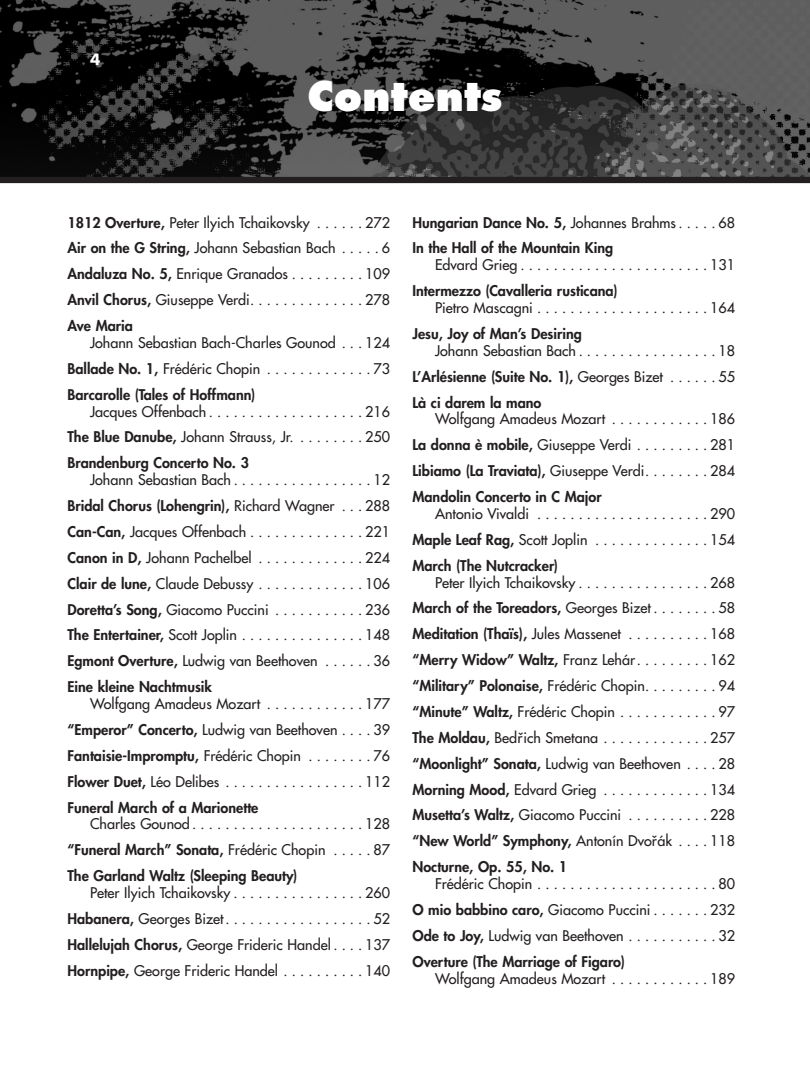
<style>
.page{position:relative;width:810px;height:1080px;background:#fff}
.page>*{position:absolute;margin:0;border:0;box-sizing:border-box;transform-origin:0 0}
.Contents_Header{font:800 40px "Futura";color:#fff}
.t1{font:700 15px "Futura";color:#fff}
.TOC_Title{font:14.38px/16.9px "Futura";color:#231f20}
.TOC_Title-2{font:800 14.38px "Futura";color:#231f20}
.s1{font-weight:800}
.s2{font-weight:400}
</style>
<div class="page">
<img style="left:0;top:0;width:810px;height:177px">
<div style="left:0;top:177px;width:810px;height:6px;background:#231f20"></div>
<p class="t1" style="left:90px;top:48px;width:12px">4</p>
<p class="Contents_Header" style="left:308px;top:72px;width:196px">Contents</p>
<p class="TOC_Title" style="left:68px;top:214px;width:324px"><span class="s1">1812 Overture,</span> Peter Ilyich Tchaikovsky . . . . . 272</p>
<p class="TOC_Title" style="left:68px;top:240px;width:324px"><span class="s1">Air on the G String,</span> Johann Sebastian Bach . . . . 6</p>
<p class="TOC_Title" style="left:68px;top:266px;width:324px"><span class="s1">Andaluza No. 5,</span> Enrique Granados . . . . . . . . 109</p>
<p class="TOC_Title" style="left:68px;top:291px;width:324px"><span class="s1">Anvil Chorus,</span> Giuseppe Verdi . . . . . . . . . . . . . 278</p>
<p class="TOC_Title" style="left:90px;top:317px;width:302px;text-indent:-22px"><span class="s1">Ave Maria<br></span>Johann Sebastian Bach-Charles Gounod . . 124</p>
<p class="TOC_Title" style="left:68px;top:360px;width:324px"><span class="s1">Ballade No. 1,</span> Frédéric Chopin . . . . . . . . . . . . 73</p>
<p class="TOC_Title" style="left:90px;top:386px;width:302px;text-indent:-22px"><span class="s1">Barcarolle (Tales of Hoffmann)<br></span>Jacques Offenbach . . . . . . . . . . . . . . . . . . 216</p>
<p class="TOC_Title" style="left:68px;top:429px;width:324px"><span class="s1">The Blue Danube,</span> Johann Strauss, Jr. . . . . . . . 250</p>
<p class="TOC_Title" style="left:90px;top:455px;width:302px;text-indent:-22px"><span class="s1">Brandenburg Concerto No. 3<br></span>Johann Sebastian Bach . . . . . . . . . . . . . . . . 12</p>
<p class="TOC_Title-2" style="left:68px;top:496px;width:324px">Bridal Chorus (Lohengrin), <span class="s2">Richard Wagner . . 288</span></p>
<p class="TOC_Title" style="left:68px;top:523px;width:324px"><span class="s1">Can-Can,</span> Jacques Offenbach . . . . . . . . . . . . . 221</p>
<p class="TOC_Title" style="left:68px;top:549px;width:324px"><span class="s1">Canon in D,</span> Johann Pachelbel . . . . . . . . . . . . 224</p>
<p class="TOC_Title" style="left:68px;top:575px;width:324px"><span class="s1">Clair de lune,</span> Claude Debussy . . . . . . . . . . . . 106</p>
<p class="TOC_Title" style="left:68px;top:601px;width:324px"><span class="s1">Doretta’s Song,</span> Giacomo Puccini . . . . . . . . . . 236</p>
<p class="TOC_Title" style="left:68px;top:627px;width:324px"><span class="s1">The Entertainer,</span> Scott Joplin . . . . . . . . . . . . . . 148</p>
<p class="TOC_Title" style="left:68px;top:653px;width:324px"><span class="s1">Egmont Overture,</span> Ludwig van Beethoven . . . . . 36</p>
<p class="TOC_Title" style="left:90px;top:678px;width:302px;text-indent:-22px"><span class="s1">Eine kleine Nachtmusik<br></span>Wolfgang Amadeus Mozart . . . . . . . . . . . 177</p>
<p class="TOC_Title" style="left:68px;top:721px;width:324px"><span class="s1">“Emperor” Concerto,</span> Ludwig van Beethoven . . . 39</p>
<p class="TOC_Title" style="left:68px;top:747px;width:324px"><span class="s1">Fantaisie-Impromptu,</span> Frédéric Chopin . . . . . . . 76</p>
<p class="TOC_Title" style="left:68px;top:773px;width:324px"><span class="s1">Flower Duet,</span> Léo Delibes . . . . . . . . . . . . . . . . 112</p>
<p class="TOC_Title" style="left:90px;top:799px;width:302px;text-indent:-22px"><span class="s1">Funeral March of a Marionette<br></span>Charles Gounod . . . . . . . . . . . . . . . . . . . . 128</p>
<p class="TOC_Title-2" style="left:68px;top:840px;width:324px">“Funeral March” Sonata, <span class="s2">Frédéric Chopin . . . . 87</span></p>
<p class="TOC_Title" style="left:90px;top:867px;width:302px;text-indent:-22px"><span class="s1">The Garland Waltz (Sleeping Beauty)<br></span>Peter Ilyich Tchaikovsky . . . . . . . . . . . . . . . 260</p>
<p class="TOC_Title" style="left:68px;top:910px;width:324px"><span class="s1">Habanera,</span> Georges Bizet . . . . . . . . . . . . . . . . . 52</p>
<p class="TOC_Title" style="left:68px;top:936px;width:324px"><span class="s1">Hallelujah Chorus,</span> George Frideric Handel . . . 137</p>
<p class="TOC_Title" style="left:68px;top:962px;width:324px"><span class="s1">Hornpipe,</span> George Frideric Handel . . . . . . . . . 140</p>
<p class="TOC_Title" style="left:412px;top:214px;width:324px"><span class="s1">Hungarian Dance No. 5,</span> Johannes Brahms . . . . 68</p>
<p class="TOC_Title" style="left:435px;top:240px;width:302px;text-indent:-22px"><span class="s1">In the Hall of the Mountain King<br></span>Edvard Grieg . . . . . . . . . . . . . . . . . . . . . . 131</p>
<p class="TOC_Title" style="left:435px;top:282px;width:302px;text-indent:-22px"><span class="s1">Intermezzo (Cavalleria rusticana)<br></span>Pietro Mascagni . . . . . . . . . . . . . . . . . . . . 164</p>
<p class="TOC_Title" style="left:435px;top:325px;width:302px;text-indent:-22px"><span class="s1">Jesu, Joy of Man’s Desiring<br></span>Johann Sebastian Bach . . . . . . . . . . . . . . . . 18</p>
<p class="TOC_Title-2" style="left:412px;top:367px;width:324px">L’Arlésienne (Suite No. 1), <span class="s2">Georges Bizet . . . . . 55</span></p>
<p class="TOC_Title" style="left:435px;top:394px;width:302px;text-indent:-22px"><span class="s1">Là ci darem la mano<br></span>Wolfgang Amadeus Mozart . . . . . . . . . . . 186</p>
<p class="TOC_Title" style="left:412px;top:437px;width:324px"><span class="s1">La donna è mobile,</span> Giuseppe Verdi . . . . . . . . 281</p>
<p class="TOC_Title" style="left:412px;top:462px;width:324px"><span class="s1">Libiamo (La Traviata),</span> Giuseppe Verdi . . . . . . . 284</p>
<p class="TOC_Title" style="left:435px;top:488px;width:302px;text-indent:-22px"><span class="s1">Mandolin Concerto in C Major<br></span>Antonio Vivaldi . . . . . . . . . . . . . . . . . . . . 290</p>
<p class="TOC_Title" style="left:412px;top:531px;width:324px"><span class="s1">Maple Leaf Rag,</span> Scott Joplin . . . . . . . . . . . . . 154</p>
<p class="TOC_Title" style="left:435px;top:557px;width:302px;text-indent:-22px"><span class="s1">March (The Nutcracker)<br></span>Peter Ilyich Tchaikovsky . . . . . . . . . . . . . . . 268</p>
<p class="TOC_Title" style="left:412px;top:600px;width:324px"><span class="s1">March of the Toreadors,</span> Georges Bizet . . . . . . . 58</p>
<p class="TOC_Title" style="left:412px;top:626px;width:324px"><span class="s1">Meditation (Thaïs),</span> Jules Massenet . . . . . . . . . 168</p>
<p class="TOC_Title" style="left:412px;top:651px;width:324px"><span class="s1">“Merry Widow” Waltz,</span> Franz Lehár . . . . . . . . 162</p>
<p class="TOC_Title" style="left:412px;top:677px;width:324px"><span class="s1">“Military” Polonaise,</span> Frédéric Chopin . . . . . . . . 94</p>
<p class="TOC_Title" style="left:412px;top:703px;width:324px"><span class="s1">“Minute” Waltz,</span> Frédéric Chopin . . . . . . . . . . . 97</p>
<p class="TOC_Title" style="left:412px;top:729px;width:324px"><span class="s1">The Moldau,</span> Bedrˇich Smetana . . . . . . . . . . . . 257</p>
<p class="TOC_Title" style="left:412px;top:755px;width:324px"><span class="s1">“Moonlight” Sonata,</span> Ludwig van Beethoven . . . 28</p>
<p class="TOC_Title" style="left:412px;top:781px;width:324px"><span class="s1">Morning Mood,</span> Edvard Grieg . . . . . . . . . . . . 134</p>
<p class="TOC_Title" style="left:412px;top:807px;width:324px"><span class="s1">Musetta’s Waltz,</span> Giacomo Puccini . . . . . . . . . 228</p>
<p class="TOC_Title" style="left:412px;top:833px;width:324px"><span class="s1">“New World” Symphony,</span> Antonín Dvorˇák . . . 118</p>
<p class="TOC_Title" style="left:435px;top:858px;width:302px;text-indent:-22px"><span class="s1">Nocturne, Op. 55, No. 1<br></span>Frédéric Chopin . . . . . . . . . . . . . . . . . . . . . 80</p>
<p class="TOC_Title" style="left:412px;top:901px;width:324px"><span class="s1">O mio babbino caro,</span> Giacomo Puccini . . . . . . 232</p>
<p class="TOC_Title" style="left:412px;top:927px;width:324px"><span class="s1">Ode to Joy,</span> Ludwig van Beethoven . . . . . . . . . . 32</p>
<p class="TOC_Title" style="left:435px;top:953px;width:302px;text-indent:-22px"><span class="s1">Overture (The Marriage of Figaro)<br></span>Wolfgang Amadeus Mozart . . . . . . . . . . . 189</p>
</div>
